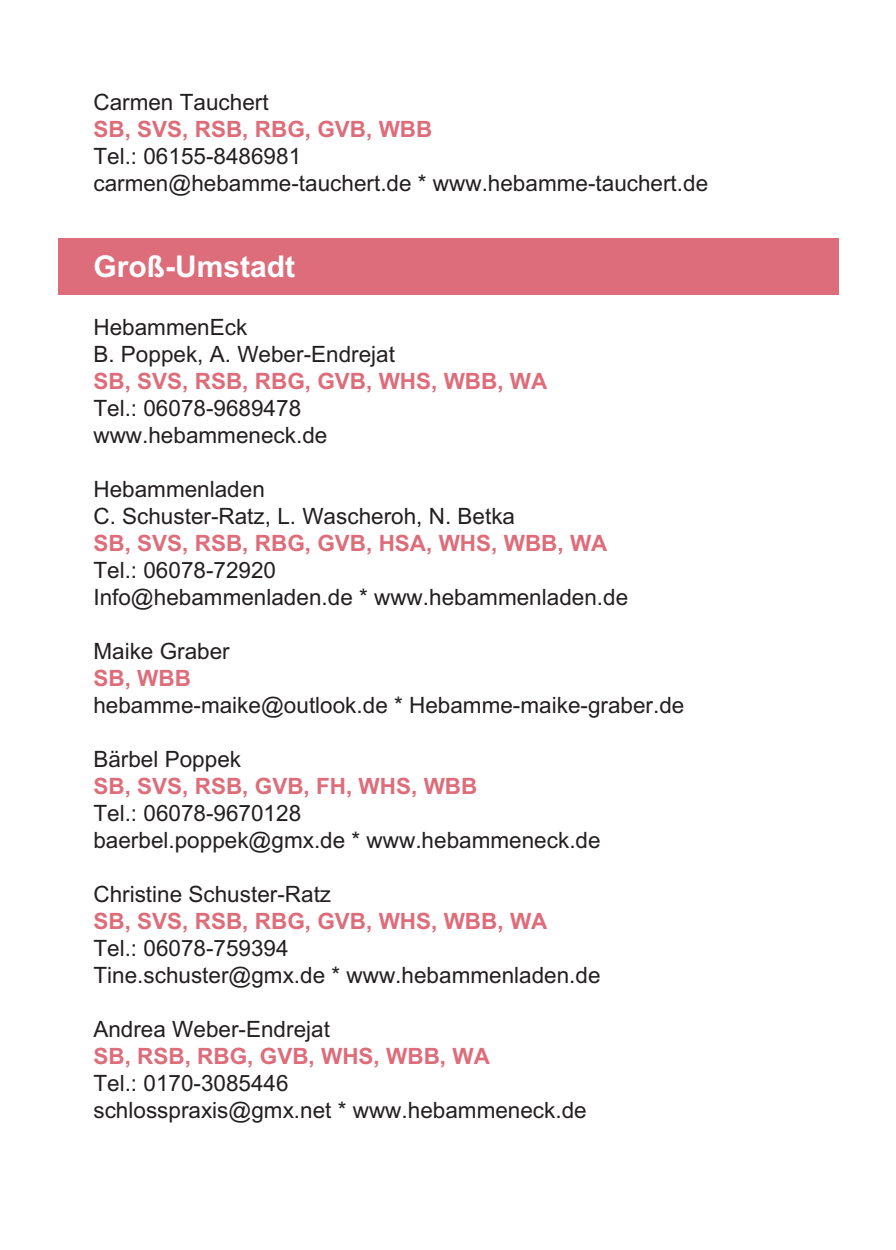
<style>
.page{position:relative;width:896px;height:1250px;background:#fff}
.page>*{position:absolute;margin:0;border:0;box-sizing:border-box;transform-origin:0 0}
.t1{font:700 30px "Arial";color:#fff}
.t2{font:22.5px/27px "Arial";color:#231f20}
.t3{font:700 22.5px "Arial";color:#dd6d7a}
</style>
<div class="page">
<div style="left:58px;top:238px;width:779px;height:57px;background:#dd6d7a"></div>
<p class="t2" style="left:93px;top:88px;width:177px">Carmen Tauchert</p>
<p class="t3" style="left:93px;top:116px;width:340px">SB, SVS, RSB, RBG, GVB, WBB</p>
<p class="t2" style="left:93px;top:142px;width:616px">Tel.: 06155-8486981<br>carmen@hebamme-tauchert.de * www.hebamme-tauchert.de</p>
<h1 class="t1" style="left:93px;top:249px;width:203px">Groß-Umstadt</h1>
<p class="t2" style="left:93px;top:313px;width:303px">HebammenEck<br>B. Poppek, A. Weber-Endrejat</p>
<p class="t3" style="left:93px;top:368px;width:455px">SB, SVS, RSB, RBG, GVB, WHS, WBB, WA</p>
<p class="t2" style="left:93px;top:394px;width:235px">Tel.: 06078-9689478 www.hebammeneck.de</p>
<p class="t2" style="left:93px;top:475px;width:423px">Hebammenladen<br>C. Schuster-Ratz, L. Wascheroh, N. Betka</p>
<p class="t3" style="left:93px;top:530px;width:515px">SB, SVS, RSB, RBG, GVB, HSA, WHS, WBB, WA</p>
<p class="t2" style="left:93px;top:556px;width:536px">Tel.: 06078-72920<br>Info@hebammenladen.de * www.hebammenladen.de</p>
<p class="t2" style="left:93px;top:637px;width:138px">Maike Graber</p>
<p class="t3" style="left:93px;top:665px;width:99px">SB, WBB</p>
<p class="t2" style="left:93px;top:691px;width:592px">hebamme-maike@outlook.de * Hebamme-maike-graber.de</p>
<p class="t2" style="left:93px;top:745px;width:149px">Bärbel Poppek</p>
<p class="t3" style="left:93px;top:773px;width:385px">SB, SVS, RSB, GVB, FH, WHS, WBB</p>
<p class="t2" style="left:93px;top:799px;width:508px">Tel.: 06078-9670128<br>baerbel.poppek@gmx.de * www.hebammeneck.de</p>
<p class="t2" style="left:93px;top:880px;width:239px">Christine Schuster-Ratz</p>
<p class="t3" style="left:93px;top:908px;width:455px">SB, SVS, RSB, RBG, GVB, WHS, WBB, WA</p>
<p class="t2" style="left:93px;top:934px;width:508px">Tel.: 06078-759394<br>Tine.schuster@gmx.de * www.hebammenladen.de</p>
<p class="t2" style="left:93px;top:1015px;width:238px">Andrea Weber-Endrejat</p>
<p class="t3" style="left:93px;top:1043px;width:398px">SB, RSB, RBG, GVB, WHS, WBB, WA</p>
<p class="t2" style="left:93px;top:1069px;width:495px">Tel.: 0170-3085446<br>schlosspraxis@gmx.net * www.hebammeneck.de</p>
</div>
